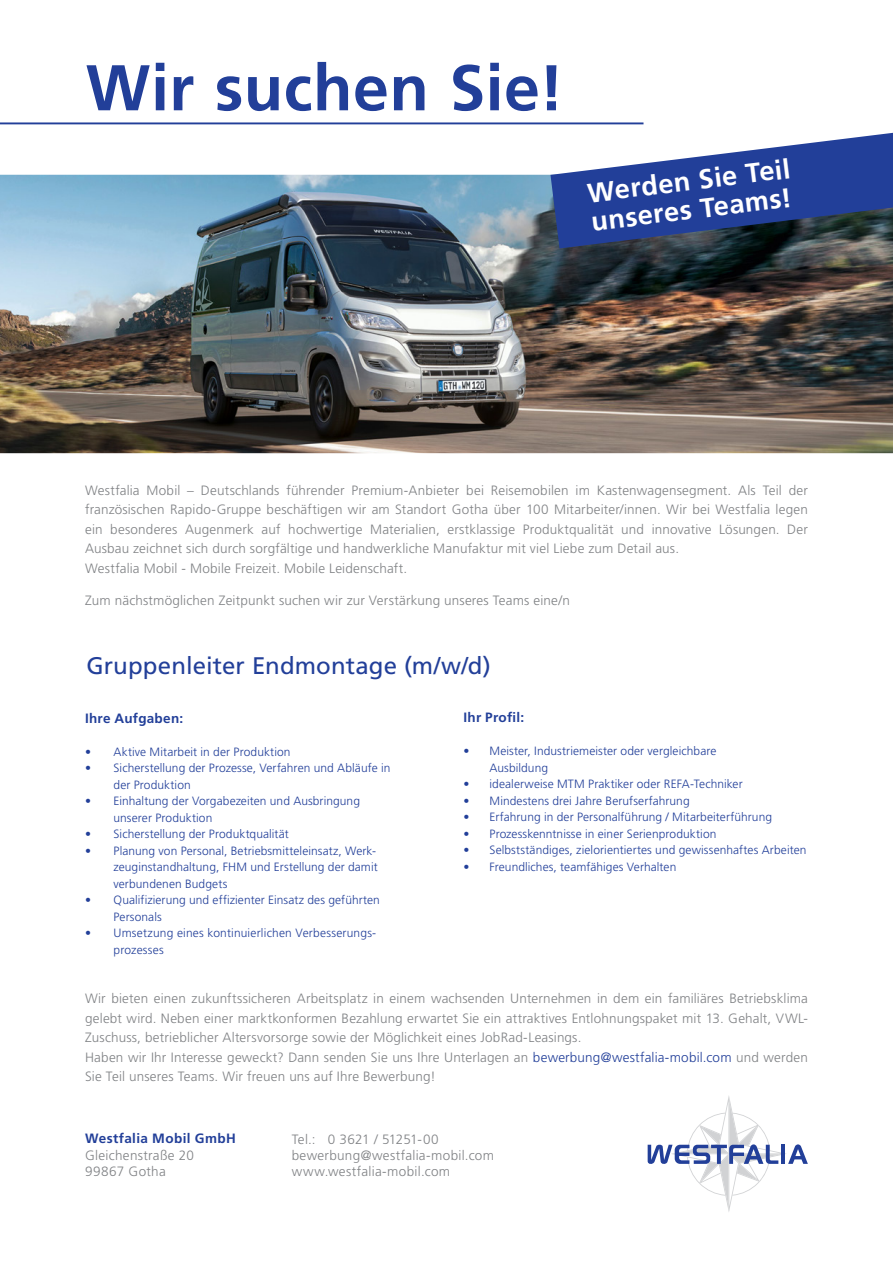
<style>
.page{position:relative;width:893px;height:1263px;background:#fff}
.page>*{position:absolute;margin:0;border:0;box-sizing:border-box;transform-origin:0 0}
.t1{font:700 64.5px "Frutiger";letter-spacing:.01em;color:#223f99}
.t2{font:700 27.15px/28.7px "Frutiger";color:#fff}
.t3{font:24px "Frutiger";letter-spacing:.005em;color:#223f99}
.t4{font:300 13.5px/19.5px "Frutiger";letter-spacing:.015em;color:#808285}
.t5{font:700 13.5px "Frutiger";letter-spacing:.025em;color:#223f99}
.t6{font:300 12px/16.5px "Frutiger";letter-spacing:.005em;color:#223f99}
.s1{color:#223f99}
</style>
<div class="page">
<img style="left:0;top:174px;width:893px;height:280px">
<svg style="left:648px;top:1096px;width:160px;height:116px"></svg>
<svg style="left:550px;top:133px;width:343px;height:115px"></svg>
<hr style="left:0;top:122px;width:643px;height:2px;background:#223f99">
<h1 class="t1" style="left:86px;top:50px;width:480px">Wir suchen Sie!</h1>
<h2 class="t2" style="left:586px;top:179px;width:205px;rotate:-7deg">Werden Sie Teil unseres Teams!</h2>
<p class="t4" style="left:85px;top:480px;width:724px">Westfalia Mobil – Deutschlands führender Premium-Anbieter bei Reisemobilen im Kastenwagensegment. Als Teil der französischen Rapido-Gruppe beschäftigen wir am Standort Gotha über 100 Mitarbeiter/innen. Wir bei Westfalia legen ein besonderes Augenmerk auf hochwertige Materialien, erstklassige Produktqualität und innovative Lösungen. Der Ausbau zeichnet sich durch sorgfältige und handwerkliche Manufaktur mit viel Liebe zum Detail aus.<br>Westfalia Mobil - Mobile Freizeit. Mobile Leidenschaft.</p>
<p class="t4" style="left:85px;top:590px;width:486px">Zum nächstmöglichen Zeitpunkt suchen wir zur Verstärkung unseres Teams eine/n</p>
<h3 class="t3" style="left:86px;top:652px;width:406px">Gruppenleiter Endmontage (m/w/d)</h3>
<p class="t5" style="left:85px;top:710px;width:100px">Ihre Aufgaben:</p>
<p class="t6" style="left:85px;top:743px;width:207px">• Aktive Mitarbeit in der Produktion</p>
<p class="t6" style="left:114px;top:760px;width:278px;text-indent:-28px">• Sicherstellung der Prozesse, Verfahren und Abläufe in der Produktion</p>
<p class="t6" style="left:114px;top:793px;width:248px;text-indent:-28px">• Einhaltung der Vorgabezeiten und Ausbringung unserer Produktion</p>
<p class="t6" style="left:85px;top:826px;width:205px">• Sicherstellung der Produktqualität</p>
<p class="t6" style="left:114px;top:842px;width:266px;text-indent:-28px">• Planung von Personal, Betriebsmitteleinsatz, Werk&shy;zeuginstandhaltung, FHM und Erstellung der damit verbundenen Budgets</p>
<p class="t6" style="left:114px;top:892px;width:268px;text-indent:-28px">• Qualifizierung und effizienter Einsatz des geführten<br>Personals</p>
<p class="t6" style="left:114px;top:925px;width:264px;text-indent:-28px">• Umsetzung eines kontinuierlichen Verbesserungs&shy;prozesses</p>
<p class="t5" style="left:463px;top:710px;width:62px">Ihr Profil:</p>
<p class="t6" style="left:489px;top:743px;width:228px;text-indent:-26px">• Meister, Industriemeister oder vergleichbare<br>Ausbildung</p>
<p class="t6" style="left:463px;top:776px;width:281px">• idealerweise MTM Praktiker oder REFA-Techniker</p>
<p class="t6" style="left:463px;top:792px;width:228px">• Mindestens drei Jahre Berufserfahrung</p>
<p class="t6" style="left:463px;top:809px;width:310px">• Erfahrung in der Personalführung / Mitarbeiterführung</p>
<p class="t6" style="left:463px;top:825px;width:254px">• Prozesskenntnisse in einer Serienproduktion</p>
<p class="t6" style="left:463px;top:842px;width:344px">• Selbstständiges, zielorientiertes und gewissenhaftes Arbeiten</p>
<p class="t6" style="left:463px;top:858px;width:214px">• Freundliches, teamfähiges Verhalten</p>
<p class="t4" style="left:85px;top:989px;width:724px">Wir bieten einen zukunftssicheren Arbeitsplatz in einem wachsenden Unternehmen in dem ein familiäres Betriebsklima gelebt wird. Neben einer marktkonformen Bezahlung erwartet Sie ein attraktives Entlohnungspaket mit 13. Gehalt, VWL-Zuschuss, betrieblicher Altersvorsorge sowie der Möglichkeit eines JobRad-Leasings.<br>Haben wir Ihr Interesse geweckt? Dann senden Sie uns Ihre Unterlagen an <span class="s1">bewerbung@westfalia-mobil.com</span> und werden Sie Teil unseres Teams. Wir freuen uns auf Ihre Bewerbung!</p>
<p class="t5" style="left:85px;top:1131px;width:152px">Westfalia Mobil GmbH</p>
<p class="t4" style="left:85px;top:1147px;width:110px;line-height:16.2px">Gleichenstraße 20<br>99867 Gotha</p>
<p class="t4" style="left:292px;top:1131px;width:204px;line-height:16.2px">Tel.: 0 3621 / 51251-00 bewerbung@westfalia-mobil.com www.westfalia-mobil.com</p>
</div>
